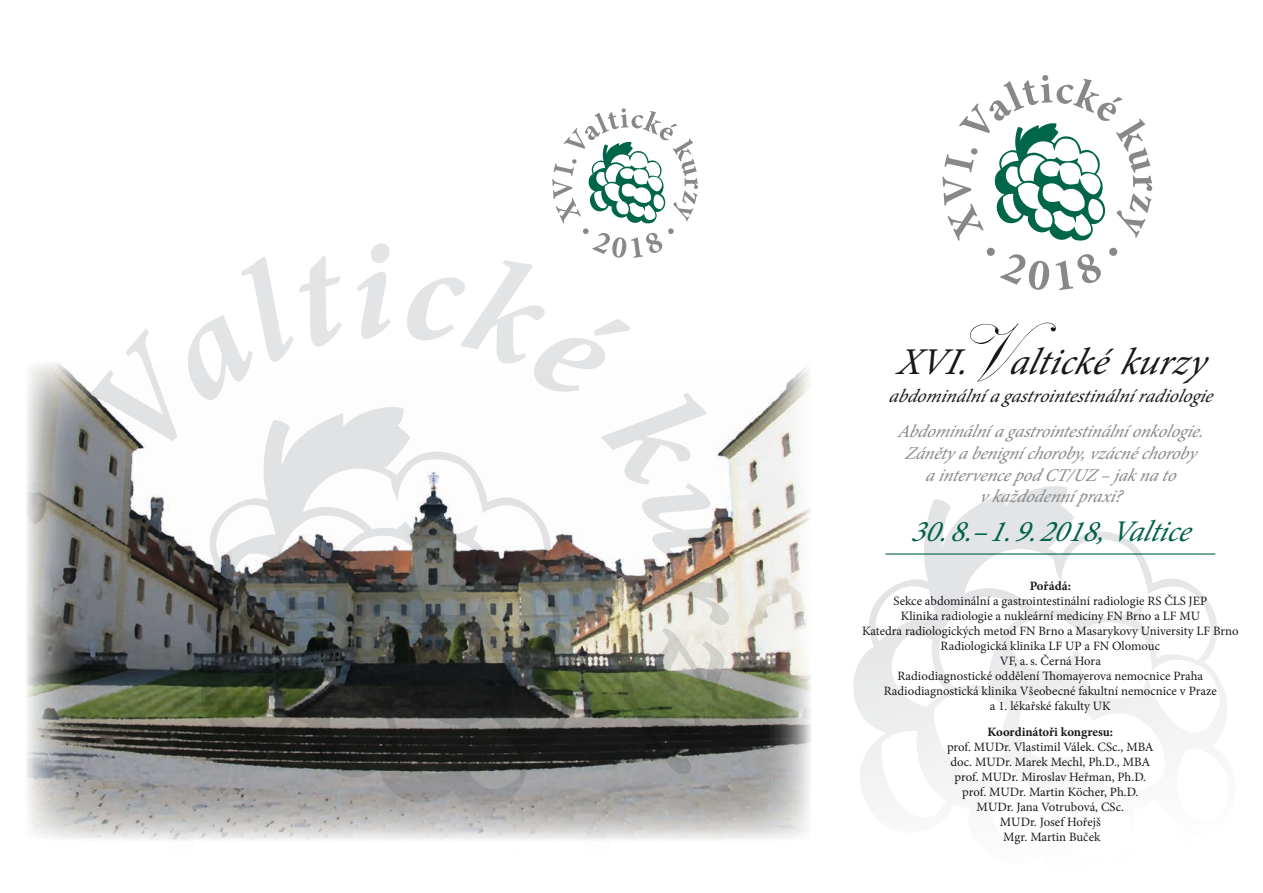
<style>
.page{position:relative;width:1263px;height:893px;background:#fff}
.page>*{position:absolute;margin:0;border:0;box-sizing:border-box;transform-origin:0 0}
.t1{font:italic 37.95px "Minion Pro";color:#1a171c}
.t2{font:italic 30px "Minion Pro";color:#00624b}
.t3{font:italic 18.9px "Minion Pro";color:#1a171c}
.t4{font:italic 18px/21.6px "Minion Pro";color:#87888a;text-align:center}
.t5{font:12.75px/15px "Minion Pro";color:#1a171c;text-align:center}
.t6{font:700 12.75px "Minion Pro";letter-spacing:-.005em;color:#1a171c}
.s1{font-family:"Kunstler Script";font-size:84px}
</style>
<div class="page">
<svg style="left:126px;top:329px;width:25px;height:33px"></svg>
<svg style="left:188px;top:256px;width:154px;height:106px"></svg>
<svg style="left:357px;top:243px;width:34px;height:96px"></svg>
<img style="left:26px;top:362px;width:785px;height:479px">
<svg style="left:853px;top:486px;width:374px;height:319px"></svg>
<hr style="left:885px;top:553px;width:330px;height:2px;background:#00624b">
<svg style="left:942px;top:75px;width:210px;height:166px"></svg>
<div style="left:987px;top:248px;width:8px;height:8px;background:#87888a;border-radius:50%"></div>
<div style="left:1109px;top:248px;width:8px;height:8px;background:#87888a;border-radius:50%"></div>
<svg style="left:1000px;top:254px;width:50px;height:36px"></svg>
<svg style="left:1056px;top:254px;width:45px;height:36px"></svg>
<svg style="left:405px;top:108px;width:318px;height:451px"></svg>
<h1 class="t1" style="left:896px;top:336px;width:310px">XVI.<span class="s1">V</span>altickékurzy</h1>
<h3 class="t3" style="left:888px;top:383px;width:332px">abdominálníagastrointestinálníradiologie</h3>
<h3 class="t4" style="left:898px;top:421px;width:313px">Abdominálníagastrointestinálníonkologie.<br>Záněty abenigníchoroby,vzácnéchoroby aintervencepodCT/UZ–jaknato vkaždodennípraxi?</h3>
<h2 class="t2" style="left:911px;top:510px;width:292px">30. 8.–1. 9. 2018,Valtice</h2>
<p class="t6" style="left:1030px;top:577px;width:43px">Pořádá:</p>
<p class="t5" style="left:862px;top:594px;width:378px">Sekce abdominální a gastrointestinální radiologie RS ČLS JEP<br>Klinika radiologie a nukleární medicíny FN Brno a LF MU<br>Katedra radiologických metod FN Brno a Masarykovy University LF Brno Radiologická klinika LF UP a FN Olomouc<br>VF, a.s. Černá Hora<br>Radiodiagnostické oddělení Thomayerova nemocnice Praha Radiodiagnostická klinika Všeobecné fakultní nemocnice v Praze<br>a 1. lékařské fakulty UK</p>
<p class="t6" style="left:987px;top:723px;width:127px">Koordinátoři kongresu:</p>
<p class="t5" style="left:947px;top:739px;width:208px">prof. MUDr. Vlastimil Válek. CSc., MBA doc. MUDr. Marek Mechl, Ph.D., MBA prof. MUDr. Miroslav Heřman, Ph.D. prof. MUDr. Martin Köcher, Ph.D.<br>MUDr. Jana Votrubová, CSc.<br>MUDr. Josef Hořejš<br>Mgr. Martin Buček</p>
</div>
